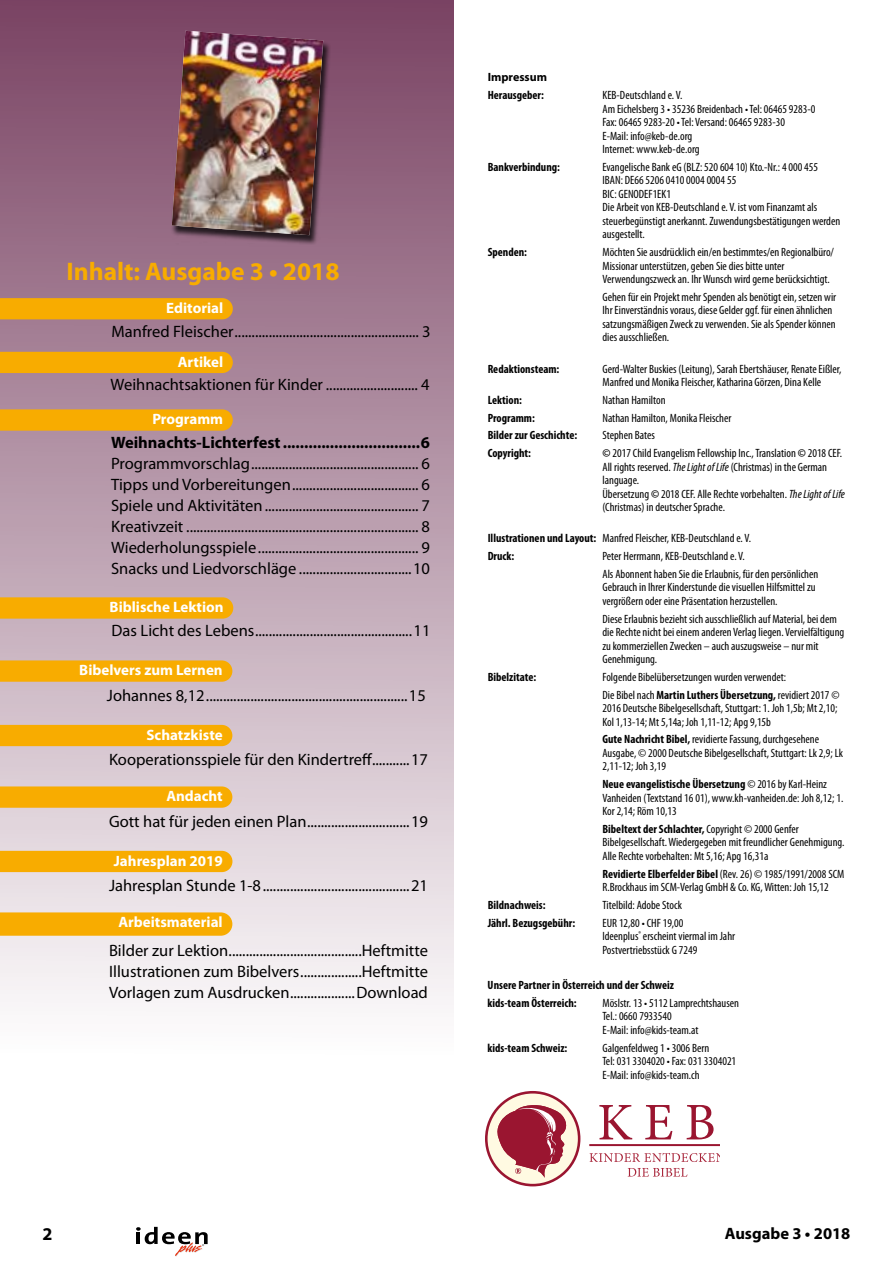
<style>
.page{position:relative;width:893px;height:1263px;background:#fff}
.page>*{position:absolute;margin:0;border:0;box-sizing:border-box;transform-origin:0 0}
.t1{font:700 25.5px "Myriad Pro";color:#f8ac00}
.t2{font:700 18px "Myriad Pro";color:#000}
.t3{font:16.5px/21px "Myriad Pro";color:#000;text-align:justify}
.t4{font:700 16.5px "Myriad Pro";color:#000}
.t5{font:700 15px "Myriad Pro";color:#fff}
.t6{font:condensed 12px/13.5px "Myriad Pro";color:#000}
.t7{font:700 condensed 12px/17.7px "Myriad Pro";color:#000}
.t8{font:700 12px "Myriad Pro";color:#000}
.s1{font-weight:600;font-stretch:normal}
.s2{font-style:italic}
.s3{font-weight:700}
</style>
<div class="page">
<svg style="left:599px;top:1105px;width:33px;height:34px"></svg>
<svg style="left:645px;top:1105px;width:27px;height:34px"></svg>
<svg style="left:687px;top:1105px;width:27px;height:34px"></svg>
<hr style="left:589px;top:1144px;width:130px;height:2px;background:#9a1530">
<svg style="left:590px;top:1153px;width:129px;height:9px"></svg>
<svg style="left:628px;top:1168px;width:59px;height:8px"></svg>
<svg style="left:483px;top:1089px;width:99px;height:99px"></svg>
<svg style="left:485px;top:1091px;width:95px;height:95px"></svg>
<div style="left:488px;top:1093px;width:90px;height:91px;background:#fffae2;border-radius:50%"></div>
<svg style="left:495px;top:1104px;width:75px;height:74px"></svg>
<div style="left:0;top:0;width:454px;height:1201px;background:linear-gradient(to bottom,#7b4565,#fff)"></div>
<div style="left:0;top:298px;width:233px;height:21px;background:#f8ac00"></div>
<div style="left:170px;top:31px;width:161px;height:214px;background:#000;opacity:.75"></div>
<img style="left:172px;top:31px;width:151px;height:204px">
<svg style="left:0;top:660px;width:232px;height:22px;background:#f6ac08"></svg>
<div style="left:0;top:725px;width:232px;height:21px;background:#f8ac00"></div>
<svg style="left:0;top:786px;width:232px;height:22px;background:#f6ad08"></svg>
<div style="left:0;top:352px;width:233px;height:21px;background:#f8ac00"></div>
<svg style="left:0;top:409px;width:233px;height:22px;background:#f4aa06"></svg>
<svg style="left:0;top:597px;width:233px;height:22px;background:#f5ac07"></svg>
<svg style="left:0;top:912px;width:232px;height:24px;background:#f7ae09"></svg>
<div style="left:0;top:851px;width:232px;height:21px;background:#f8ac00"></div>
<svg style="left:136px;top:1227px;width:72px;height:29px"></svg>
<h1 class="t1" style="left:67px;top:258px;width:274px">Inhalt: Ausgabe 3 • 2018</h1>
<p class="t5" style="left:166px;top:300px;width:58px">Editorial</p>
<h3 class="t3" style="left:112px;top:321px;width:320px">Manfred Fleischer...................................................... 3</h3>
<p class="t5" style="left:178px;top:353px;width:47px">Artikel</p>
<h3 class="t3" style="left:111px;top:374px;width:320px">Weihnachtsaktionen für Kinder ........................... 4</h3>
<p class="t5" style="left:152px;top:411px;width:72px">Programm</p>
<h3 class="t4" style="left:111px;top:433px;width:320px">Weihnachts-Lichterfest................................6</h3>
<p class="t3" style="left:111px;top:453px;width:320px">Programmvorschlag................................................. 6<br>Tipps und Vorbereitungen..................................... 6<br>Spiele und Aktivitäten............................................. 7<br>Kreativzeit .................................................................... 8<br>Wiederholungsspiele............................................... 9<br>Snacks und Liedvorschläge .................................10</p>
<p class="t5" style="left:110px;top:599px;width:116px">Biblische Lektion</p>
<h3 class="t3" style="left:112px;top:620px;width:320px">Das Licht des Lebens..............................................11</h3>
<p class="t5" style="left:79px;top:662px;width:145px">Bibelvers zum Lernen</p>
<h3 class="t3" style="left:107px;top:685px;width:320px">Johannes 8,12...........................................................15</h3>
<p class="t5" style="left:146px;top:726px;width:78px">Schatzkiste</p>
<h3 class="t3" style="left:109px;top:750px;width:320px">Kooperationsspiele für den Kindertreff...........17</h3>
<p class="t5" style="left:166px;top:788px;width:58px">Andacht</p>
<h3 class="t3" style="left:109px;top:811px;width:320px">Gott hat für jeden einen Plan..............................19</h3>
<p class="t5" style="left:114px;top:852px;width:110px">Jahresplan 2019</p>
<h3 class="t3" style="left:109px;top:876px;width:320px">Jahresplan Stunde 1-8...........................................21</h3>
<p class="t5" style="left:118px;top:914px;width:106px">Arbeitsmaterial</p>
<h3 class="t3" style="left:109px;top:940px;width:320px">Bilder zur Lektion.......................................Heftmitte Illustrationen zum Bibelvers..................Heftmitte Vorlagen zum Ausdrucken...................Download</h3>
<p class="t8" style="left:488px;top:71px;width:61px">Impressum</p>
<p class="t7" style="left:488px;top:86px;width:58px">Herausgeber:</p>
<p class="t6" style="left:602px;top:89px;width:214px">KEB-Deutschland e. V.<br>Am Eichelsberg 3 • 35236 Breidenbach • Tel: 06465 9283-0<br>Fax: 06465 9283-20 • Tel: Versand: 06465 9283-30<br>E-Mail: info@keb-de.org<br>Internet: www.keb-de.org</p>
<p class="t7" style="left:488px;top:158px;width:74px">Bankverbindung:</p>
<p class="t6" style="left:602px;top:160px;width:239px">Evangelische Bank eG (BLZ: 520 604 10) Kto.-Nr.: 4 000 455<br>IBAN: DE66 5206 0410 0004 0004 55<br>BIC: GENODEF1EK1<br>Die Arbeit von KEB-Deutschland e. V. ist vom Finanzamt als steuerbegünstigt anerkannt. Zuwendungsbestätigungen werden ausgestellt.</p>
<p class="t7" style="left:488px;top:243px;width:41px">Spenden:</p>
<p class="t6" style="left:602px;top:246px;width:233px">Möchten Sie ausdrücklich ein/en bestimmtes/en Regionalbüro/<br>Missionar unterstützen, geben Sie dies bitte unter<br>Verwendungszweck an. Ihr Wunsch wird gerne berücksichtigt.</p>
<p class="t6" style="left:602px;top:290px;width:235px">Gehen für ein Projekt mehr Spenden als benötigt ein, setzen wir Ihr Einverständnis voraus, diese Gelder ggf. für einen ähnlichen satzungsmäßigen Zweck zu verwenden. Sie als Spender können dies ausschließen.</p>
<p class="t7" style="left:488px;top:360px;width:73px">Redaktionsteam:</p>
<p class="t6" style="left:602px;top:362px;width:240px">Gerd-Walter Buskies (Leitung), Sarah Ebertshäuser, Renate Eißler,<br>Manfred und Monika Fleischer, Katharina Görzen, Dina Kelle</p>
<p class="t7" style="left:488px;top:391px;width:36px">Lektion:</p>
<p class="t6" style="left:602px;top:393px;width:65px">Nathan Hamilton</p>
<p class="t7" style="left:488px;top:409px;width:49px">Programm:</p>
<p class="t6" style="left:602px;top:411px;width:130px">Nathan Hamilton, Monika Fleischer</p>
<p class="t7" style="left:488px;top:427px;width:91px">Bilder zur Geschichte:</p>
<p class="t6" style="left:602px;top:429px;width:54px">Stephen Bates</p>
<p class="t7" style="left:488px;top:444px;width:45px">Copyright:</p>
<p class="t6" style="left:602px;top:447px;width:244px"><span class="s1">©</span> 2017 Child Evangelism Fellowship Inc., Translation <span class="s1">©</span> 2018 CEF.<br>All rights reserved. <span class="s2">The Light of Life</span> (Christmas) in the German language.<br>Übersetzung <span class="s1">©</span> 2018 CEF. Alle Rechte vorbehalten. <span class="s2">The Light of Life </span>(Christmas) in deutscher Sprache.</p>
<p class="t6" style="left:488px;top:530px;width:265px;line-height:17.7px"><span class="s3">Illustrationen und Layout:</span> Manfred Fleischer, KEB-Deutschland e. V.<br><span class="s3">Druck:</span></p>
<p class="t6" style="left:602px;top:547px;width:217px;line-height:17.7px">Peter Herrmann, KEB-Deutschland e. V.<br>Als Abonnent haben Sie die Erlaubnis, für den persönlichen</p>
<p class="t6" style="left:602px;top:581px;width:215px">Gebrauch in Ihrer Kinderstunde die visuellen Hilfsmittel zu vergrößern oder eine Präsentation herzustellen.</p>
<p class="t6" style="left:602px;top:612px;width:243px">Diese Erlaubnis bezieht sich ausschließlich auf Material, bei dem die Rechte nicht bei einem anderen Verlag liegen. Vervielfältigung zu kommerziellen Zwecken – auch auszugsweise – nur mit Genehmigung.</p>
<p class="t7" style="left:488px;top:668px;width:50px">Bibelzitate:</p>
<p class="t6" style="left:602px;top:668px;width:238px;line-height:17.7px">Folgende Bibelübersetzungen wurden verwendet:<br>Die Bibel nach <span class="s3">Martin Luthers Übersetzung,</span> revidiert 2017 ©</p>
<p class="t6" style="left:602px;top:702px;width:237px">2016 Deutsche Bibelgesellschaft, Stuttgart: 1. Joh 1,5b; Mt 2,10;<br>Kol 1,13-14; Mt 5,14a; Joh 1,11-12; Apg 9,15b</p>
<p class="t6" style="left:602px;top:733px;width:242px"><span class="s3">Gute Nachricht Bibel,</span> revidierte Fassung, durchgesehene<br>Ausgabe, © 2000 Deutsche Bibelgesellschaft, Stuttgart: Lk 2,9; Lk<br>2,11-12; Joh 3,19</p>
<p class="t6" style="left:602px;top:778px;width:242px"><span class="s3">Neue evangelistische Übersetzung</span> © 2016 by Karl-Heinz<br>Vanheiden (Textstand 16 01), www.kh-vanheiden.de: Joh 8,12; 1.<br>Kor 2,14; Röm 10,13</p>
<p class="t6" style="left:602px;top:822px;width:243px"><span class="s3">Bibeltext der Schlachter,</span> Copyright © 2000 Genfer<br>Bibelgesellschaft. Wiedergegeben mit freundlicher Genehmigung.<br>Alle Rechte vorbehalten: Mt 5,16; Apg 16,31a</p>
<p class="t6" style="left:602px;top:867px;width:243px"><span class="s3">Revidierte Elberfelder Bibel</span> (Rev. 26) © 1985/1991/2008 SCM<br>R.Brockhaus im SCM-Verlag GmbH &amp; Co. KG, Witten: Joh 15,12</p>
<p class="t7" style="left:488px;top:896px;width:59px">Bildnachweis:</p>
<p class="t6" style="left:602px;top:898px;width:81px">Titelbild: Adobe Stock</p>
<p class="t7" style="left:488px;top:914px;width:89px">Jährl. Bezugsgebühr:</p>
<p class="t6" style="left:602px;top:916px;width:134px">EUR 12,80 • CHF 19,00<br>Ideenplus<sup>®</sup> erscheint viermal im Jahr<br>Postvertriebsstück G 7249</p>
<p class="t7" style="left:488px;top:976px;width:188px">Unsere Partner in Österreich und der Schweiz kids-team Österreich:</p>
<p class="t6" style="left:602px;top:996px;width:138px">Möslstr. 13 • 5112 Lamprechtshausen<br>Tel.: 0660 7933540<br>E-Mail: info@kids-team.at</p>
<p class="t7" style="left:488px;top:1039px;width:81px">kids-team Schweiz:</p>
<p class="t6" style="left:602px;top:1041px;width:135px">Galgenfeldweg 1 • 3006 Bern<br>Tel: 031 3304020 • Fax: 031 3304021<br>E-Mail: info@kids-team.ch</p>
<h2 class="t2" style="left:43px;top:1224px;width:11px">2</h2>
<h3 class="t4" style="left:725px;top:1224px;width:127px">Ausgabe 3 • 2018</h3>
</div>
